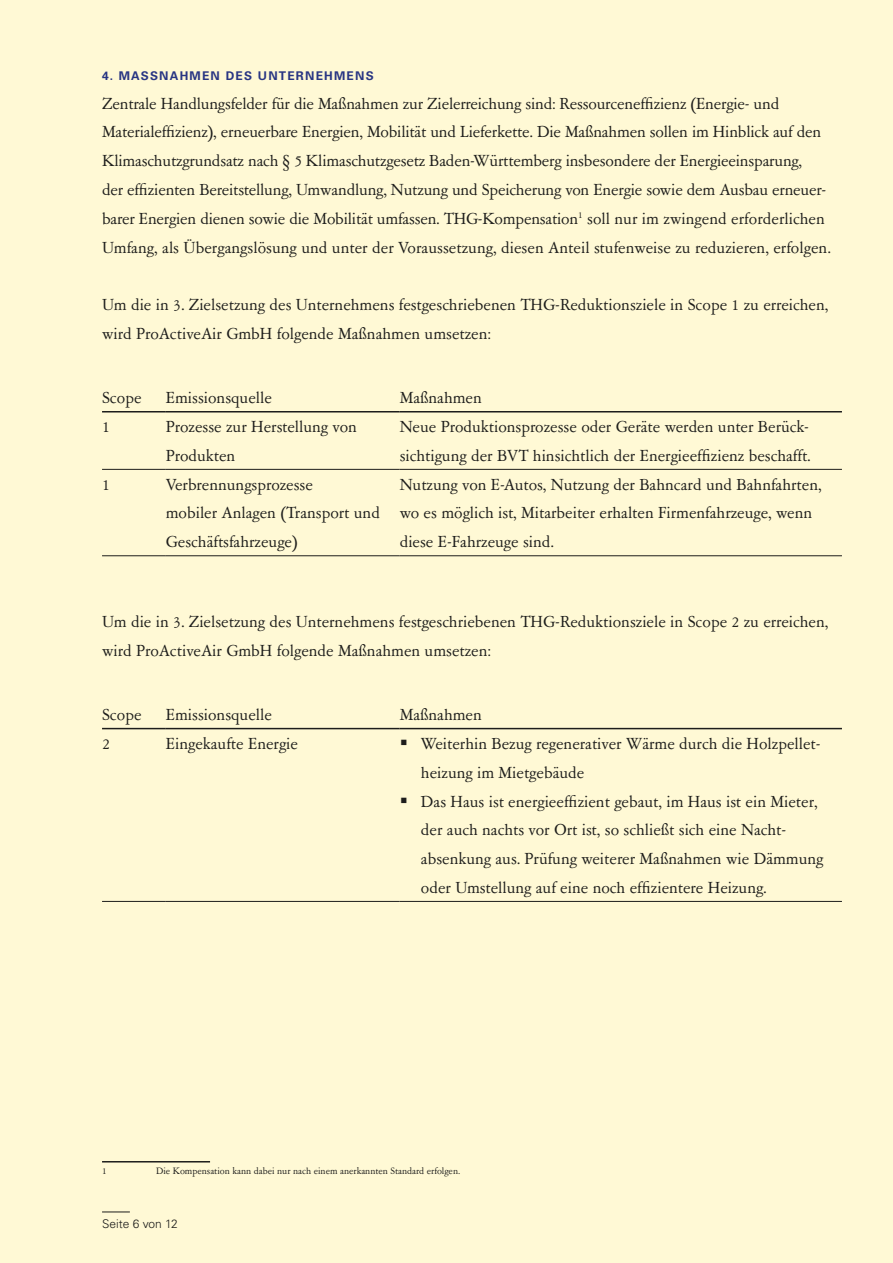
<style>
.page{position:relative;width:893px;height:1263px;background:#fff9d5}
.page>*{position:absolute;margin:0;border:0;box-sizing:border-box;transform-origin:0 0}
.t1{font:18px/28.8px "Garamont Amst SB";color:#1d1d1b}
.t2{font:700 12px "Univers LT Pro 65";letter-spacing:.1em;color:#283583}
.t3{font:300 12px "Univers LT Pro 45";color:#1d1d1b}
.t4{font:10.5px "Garamont Amst SB";color:#1d1d1b}
</style>
<div class="page">
<svg style="left:102px;top:1211px;width:28px;height:1px"></svg>
<hr style="left:102px;top:469px;width:64px;height:1px;background:#1d1d1b">
<hr style="left:166px;top:469px;width:234px;height:1px;background:#1d1d1b">
<hr style="left:400px;top:469px;width:442px;height:1px;background:#1d1d1b">
<hr style="left:102px;top:555px;width:64px;height:1px;background:#1d1d1b">
<hr style="left:166px;top:555px;width:234px;height:1px;background:#1d1d1b">
<hr style="left:400px;top:555px;width:442px;height:1px;background:#1d1d1b">
<hr style="left:102px;top:411px;width:64px;height:1px;background:#1d1d1b">
<hr style="left:166px;top:411px;width:234px;height:1px;background:#1d1d1b">
<hr style="left:400px;top:411px;width:442px;height:1px;background:#1d1d1b">
<hr style="left:102px;top:901px;width:64px;height:1px;background:#1d1d1b">
<hr style="left:166px;top:901px;width:234px;height:1px;background:#1d1d1b">
<hr style="left:400px;top:901px;width:442px;height:1px;background:#1d1d1b">
<hr style="left:102px;top:728px;width:64px;height:1px;background:#1d1d1b">
<hr style="left:166px;top:728px;width:234px;height:1px;background:#1d1d1b">
<hr style="left:400px;top:728px;width:442px;height:1px;background:#1d1d1b">
<hr style="left:102px;top:1161px;width:108px;height:1px;background:#1d1d1b">
<p class="t2" style="left:102px;top:68px;width:273px">4. MASSNAHMEN DES UNTERNEHMENS</p>
<p class="t1" style="left:102px;top:90px;width:730px">Zentrale Handlungsfelder für die Maßnahmen zur Zielerreichung sind: Ressourceneffizienz (Energie- und Materialeffizienz), erneuerbare Energien, Mobilität und Lieferkette. Die Maßnahmen sollen im Hinblick auf den Klimaschutzgrundsatz nach § 5 Klimaschutzgesetz Baden-Württemberg insbesondere der Energieeinsparung,<br>der effizienten Bereitstellung, Umwandlung, Nutzung und Speicherung von Energie sowie dem Ausbau erneuer&shy;barer Energien dienen sowie die Mobilität umfassen. THG-Kompensation<sup>1</sup> soll nur im zwingend erforderlichen Umfang, als Übergangslösung und unter der Voraussetzung, diesen Anteil stufenweise zu reduzieren, erfolgen.</p>
<p class="t1" style="left:102px;top:291px;width:728px">Um die in 3. Zielsetzung des Unternehmens festgeschriebenen THG-Reduktionsziele in Scope 1 zu erreichen, wird ProActiveAir GmbH folgende Maßnahmen umsetzen:</p>
<p class="t1" style="left:102px;top:384px;width:41px">Scope</p>
<p class="t1" style="left:166px;top:384px;width:108px">Emissionsquelle</p>
<p class="t1" style="left:400px;top:384px;width:84px">Maßnahmen</p>
<p class="t1" style="left:102px;top:413px;width:9px">1</p>
<p class="t1" style="left:166px;top:413px;width:193px">Prozesse zur Herstellung von<br>Produkten</p>
<p class="t1" style="left:400px;top:413px;width:412px">Neue Produktionsprozesse oder Geräte werden unter Berück&shy;sichtigung der BVT hinsichtlich der Energieeffizienz beschafft.</p>
<p class="t1" style="left:102px;top:471px;width:9px">1</p>
<p class="t1" style="left:166px;top:471px;width:216px">Verbrennungsprozesse<br>mobiler Anlagen (Transport und<br>Geschäftsfahrzeuge)</p>
<p class="t1" style="left:400px;top:471px;width:423px">Nutzung von E-Autos, Nutzung der Bahncard und Bahnfahrten, wo es möglich ist, Mitarbeiter erhalten Firmenfahrzeuge, wenn diese E-Fahrzeuge sind.</p>
<p class="t1" style="left:102px;top:608px;width:728px">Um die in 3. Zielsetzung des Unternehmens festgeschriebenen THG-Reduktionsziele in Scope 2 zu erreichen, wird ProActiveAir GmbH folgende Maßnahmen umsetzen:</p>
<p class="t1" style="left:102px;top:701px;width:41px">Scope</p>
<p class="t1" style="left:166px;top:701px;width:108px">Emissionsquelle</p>
<p class="t1" style="left:400px;top:701px;width:84px">Maßnahmen</p>
<p class="t1" style="left:102px;top:730px;width:9px">2</p>
<p class="t1" style="left:166px;top:730px;width:134px">Eingekaufte Energie</p>
<p class="t1" style="left:421px;top:730px;width:404px">Weiterhin Bezug regenerativer Wärme durch die Holzpellet&shy;heizung im Mietgebäude<br>Das Haus ist energieeffizient gebaut, im Haus ist ein Mieter, der auch nachts vor Ort ist, so schließt sich eine Nacht&shy;absenkung aus. Prüfung weiterer Maßnahmen wie Dämmung oder Umstellung auf eine noch effizientere Heizung.</p>
<p class="t4" style="left:102px;top:1166px;width:6px">1</p>
<p class="t4" style="left:156px;top:1166px;width:305px">Die Kompensation kann dabei nur nach einem anerkannten Standard erfolgen.</p>
<p class="t3" style="left:102px;top:1216px;width:77px">Seite 6 von 12</p>
</div>
